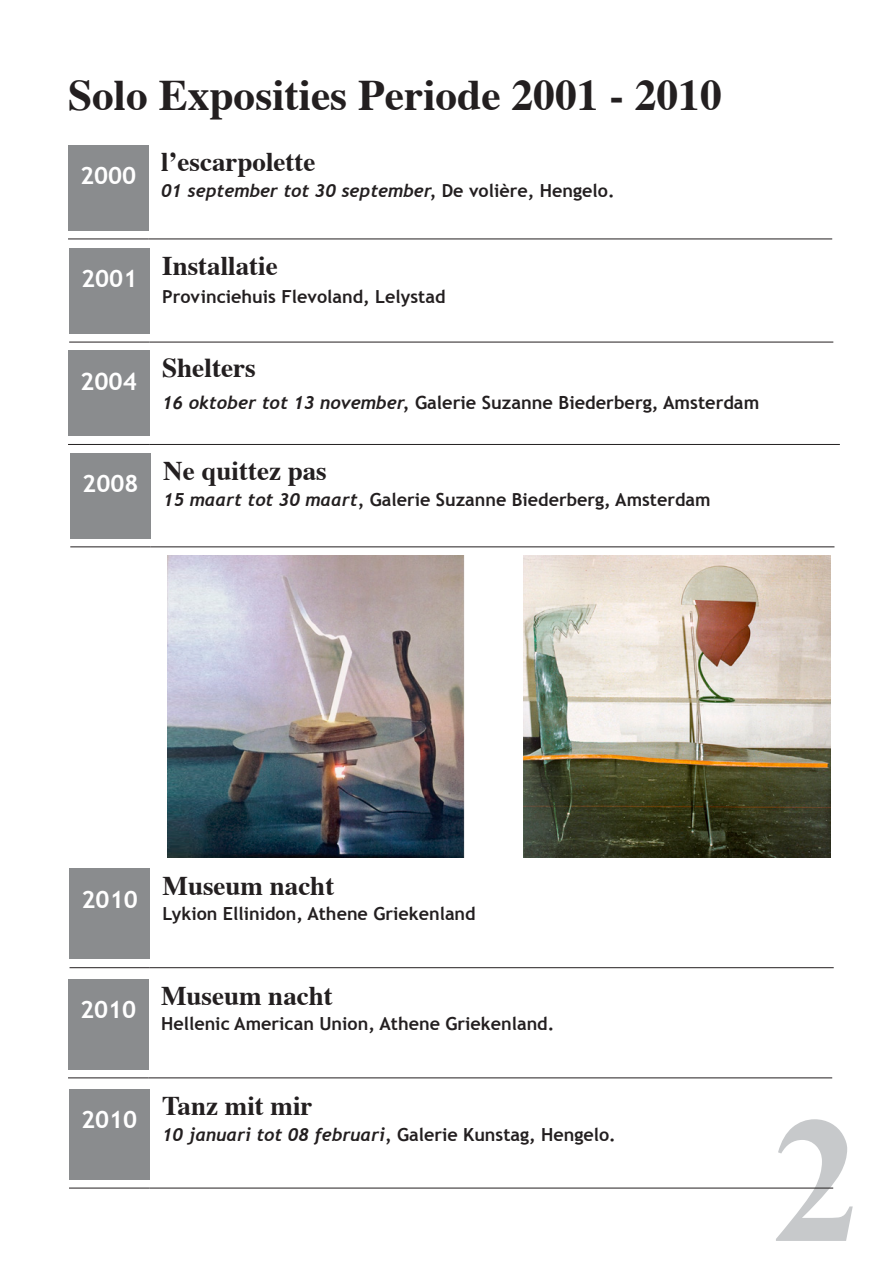
<style>
.page{position:relative;width:893px;height:1263px;background:#fff}
.page>*{position:absolute;margin:0;border:0;box-sizing:border-box;transform-origin:0 0}
.t1{font:700 180px "Times New Roman";color:#c7c9cb}
.Groeps_Exposities{font:700 43.5px "Times";color:#231f20}
.Titel{font:700 27.3px "Times";color:#231f20}
.Titel-2{font:700 27px "Times";color:#231f20}
.Tabel_jaartal{font:700 24.3px "Trebuchet MS";color:#fff}
.Tabel_jaartal-2{font:700 24px "Trebuchet MS";color:#fff}
.Subkop{font:700 18.15px "Trebuchet MS";color:#231f20}
.Subkop-2{font:700 18px "Trebuchet MS";color:#231f20}
.Subkop-3{font:italic 700 18px "Trebuchet";color:#231f20}
.s1{font-family:"Trebuchet MS";font-style:normal}
.s2{font-family:"Trebuchet";font-style:italic}
</style>
<div class="page">
<div style="left:69px;top:1089px;width:80px;height:90px;background:#8a8c8e"></div>
<hr style="left:69px;top:1188px;width:80px;height:1px;background:#231f20">
<hr style="left:149px;top:1188px;width:684px;height:1px;background:#231f20">
<div style="left:68px;top:979px;width:80px;height:90px;background:#8a8c8e"></div>
<hr style="left:148px;top:1077px;width:684px;height:1px;background:#231f20">
<hr style="left:68px;top:1077px;width:80px;height:1px;background:#231f20">
<img style="left:523px;top:556px;width:307px;height:301px">
<img style="left:168px;top:556px;width:297px;height:301px">
<div style="left:70px;top:869px;width:80px;height:90px;background:#8a8c8e"></div>
<hr style="left:150px;top:967px;width:684px;height:1px;background:#231f20">
<hr style="left:70px;top:967px;width:80px;height:1px;background:#231f20">
<div style="left:69px;top:248px;width:80px;height:86px;background:#8a8c8e"></div>
<hr style="left:149px;top:342px;width:684px;height:1px;background:#231f20">
<hr style="left:69px;top:342px;width:80px;height:1px;background:#231f20">
<div style="left:70px;top:453px;width:81px;height:85px;background:#8a8c8e"></div>
<hr style="left:151px;top:546px;width:683px;height:1px;background:#231f20">
<hr style="left:70px;top:546px;width:81px;height:1px;background:#231f20">
<div style="left:68px;top:351px;width:81px;height:85px;background:#8a8c8e"></div>
<hr style="left:149px;top:444px;width:691px;height:1px;background:#231f20">
<hr style="left:68px;top:444px;width:81px;height:1px;background:#231f20">
<div style="left:68px;top:145px;width:80px;height:85px;background:#8a8c8e"></div>
<hr style="left:148px;top:239px;width:684px;height:1px;background:#231f20">
<hr style="left:68px;top:239px;width:80px;height:1px;background:#231f20">
<p class="Groeps_Exposities" style="left:68px;top:53px;width:655px">Solo Exposities Periode 2001 - 2010</p>
<p class="Tabel_jaartal-2" style="left:80px;top:161px;width:58px">2000</p>
<p class="Tabel_jaartal-2" style="left:81px;top:264px;width:58px">2001</p>
<p class="Tabel_jaartal" style="left:80px;top:366px;width:58px">2004</p>
<p class="Tabel_jaartal-2" style="left:82px;top:469px;width:58px">2008</p>
<p class="Titel-2" style="left:161px;top:137px;width:156px">l’escarpolette</p>
<p class="Subkop-3" style="left:161px;top:179px;width:455px">01 september tot 30 september, <span class="s1">De volière, Hengelo.</span></p>
<p class="Titel-2" style="left:162px;top:240px;width:117px">Installatie</p>
<p class="Subkop-2" style="left:162px;top:286px;width:285px">Provinciehuis Flevoland, Lelystad</p>
<p class="Titel" style="left:162px;top:342px;width:95px">Shelters</p>
<p class="Subkop" style="left:162px;top:392px;width:599px"><span class="s2">16 oktober tot 13 november,</span> Galerie Suzanne Biederberg, Amsterdam</p>
<p class="Titel-2" style="left:163px;top:445px;width:165px">Ne quittez pas</p>
<p class="Subkop-2" style="left:163px;top:489px;width:549px"><span class="s2">15 maart tot 30 maart,</span> Galerie Suzanne Biederberg, Amsterdam</p>
<p class="Tabel_jaartal-2" style="left:82px;top:884px;width:58px">2010</p>
<p class="Titel-2" style="left:163px;top:860px;width:173px">Museum nacht</p>
<p class="Subkop-2" style="left:163px;top:902px;width:315px">Lykion Ellinidon, Athene Griekenland</p>
<p class="Tabel_jaartal-2" style="left:80px;top:994px;width:58px">2010</p>
<p class="Titel-2" style="left:161px;top:970px;width:173px">Museum nacht</p>
<p class="Subkop-2" style="left:161px;top:1013px;width:395px">Hellenic American Union, Athene Griekenland.</p>
<p class="Tabel_jaartal-2" style="left:81px;top:1104px;width:58px">2010</p>
<p class="Titel-2" style="left:162px;top:1080px;width:152px">Tanz mit mir</p>
<p class="Subkop-3" style="left:162px;top:1123px;width:455px">10 januari tot 08 februari, <span class="s1">Galerie Kunstag, Hengelo.</span></p>
<h1 class="t1" style="left:771px;top:1056px;width:91px">2</h1>
</div>
